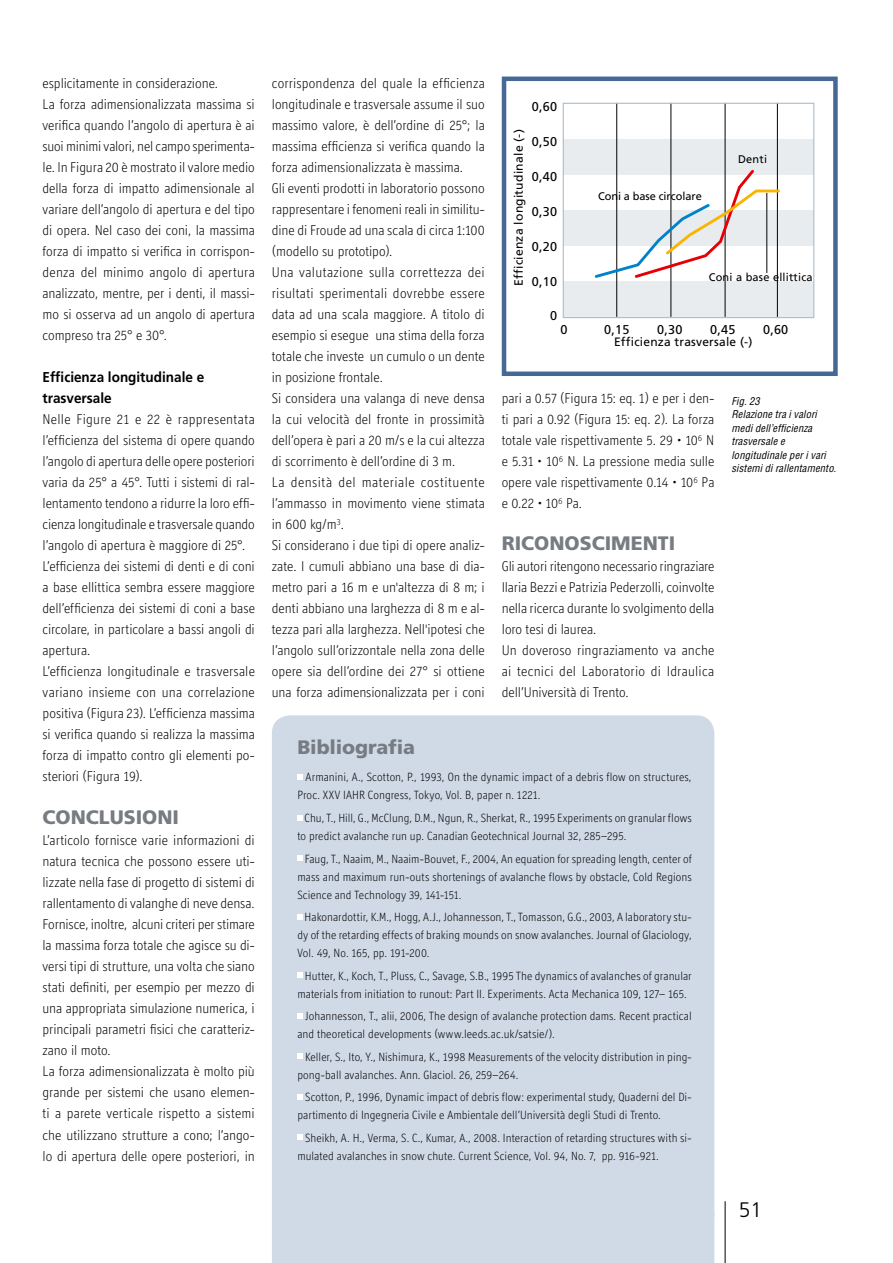
<style>
.page{position:relative;width:893px;height:1263px;background:#fff}
.page>*{position:absolute;margin:0;border:0;box-sizing:border-box;transform-origin:0 0}
.t1{font:300 21px "Frutiger";color:#000}
.t2{font:900 19.5px "Frutiger";color:#777c83}
.t3{font:300 14.25px/21px "Officina Display ITC";color:#000}
.t4{font:700 14.25px/21px "Frutiger";color:#000;scale:.95 1}
.t5{font:12.75px "Frutiger";letter-spacing:.02em;color:#000}
.t6{font:12.15px "Frutiger";letter-spacing:.02em;color:#000}
.t7{font:300 12px/18px "Officina Display ITC";letter-spacing:.01em;color:#000}
.t8{font:12px "Frutiger";letter-spacing:.02em;color:#000}
.t9{font:11.1px "Frutiger";letter-spacing:.02em;color:#000}
.t10{font:11.1px "Frutiger";letter-spacing:-.005em;color:#000}
.t11{font:italic condensed 10.5px/13.5px "Helvetica";letter-spacing:.015em;color:#000}
</style>
<div class="page">
<hr style="left:725px;top:1201px;width:1px;height:62px;background:#000">
<div style="left:563px;top:281px;width:251px;height:36px;background:#e8ecef"></div>
<div style="left:563px;top:210px;width:251px;height:36px;background:#e8ecef"></div>
<div style="left:563px;top:139px;width:251px;height:36px;background:#e8ecef"></div>
<hr style="left:616px;top:103px;width:1px;height:214px;background:#000">
<hr style="left:671px;top:103px;width:1px;height:214px;background:#000">
<hr style="left:725px;top:103px;width:1px;height:214px;background:#000">
<hr style="left:777px;top:103px;width:1px;height:214px;background:#000">
<svg style="left:594px;top:167px;width:186px;height:113px"></svg>
<hr style="left:767px;top:193px;width:1px;height:80px;background:#000">
<div style="left:563px;top:103px;width:251px;height:215px;border:1px solid #abbfcb"></div>
<div style="left:502px;top:77px;width:336px;height:299px;border:4px solid #456994"></div>
<div style="left:272px;top:715px;width:442px;height:548px;background:#d0dae7"></div>
<svg style="left:297px;top:775px;width:6px;height:5px"></svg>
<svg style="left:297px;top:815px;width:6px;height:5px"></svg>
<svg style="left:297px;top:856px;width:6px;height:5px"></svg>
<svg style="left:297px;top:914px;width:6px;height:5px"></svg>
<svg style="left:297px;top:973px;width:6px;height:5px"></svg>
<svg style="left:297px;top:1013px;width:6px;height:5px"></svg>
<svg style="left:297px;top:1054px;width:6px;height:5px"></svg>
<svg style="left:297px;top:1094px;width:6px;height:5px"></svg>
<svg style="left:297px;top:1135px;width:6px;height:5px"></svg>
<p class="t3" style="left:43px;top:72px;width:214px">esplicitamente in considerazione.<br>La forza adimensionalizzata massima si verifica quando l’angolo di apertura è ai suoi minimi valori, nel campo sperimenta&shy;le. In Figura 20 è mostrato il valore medio della forza di impatto adimensionale al variare dell’angolo di apertura e del tipo di opera. Nel caso dei coni, la massima forza di impatto si verifica in corrispon&shy;denza del minimo angolo di apertura analizzato, mentre, per i denti, il massi&shy;mo si osserva ad un angolo di apertura compreso tra 25° e 30°.</p>
<p class="t4" style="left:43px;top:366px;width:172px">Efficienza longitudinale e trasversale</p>
<p class="t3" style="left:43px;top:408px;width:214px">Nelle Figure 21 e 22 è rappresentata l’efficienza del sistema di opere quando l’angolo di apertura delle opere posteriori varia da 25° a 45°. Tutti i sistemi di ral&shy;lentamento tendono a ridurre la loro effi&shy;cienza longitudinale e trasversale quando l’angolo di apertura è maggiore di 25°.<br>L’efficienza dei sistemi di denti e di coni a base ellittica sembra essere maggiore dell’efficienza dei sistemi di coni a base circolare, in particolare a bassi angoli di apertura.<br>L’efficienza longitudinale e trasversale variano insieme con una correlazione positiva (Figura 23). L’efficienza massima si verifica quando si realizza la massima forza di impatto contro gli elementi po&shy;steriori (Figura 19).</p>
<h2 class="t2" style="left:43px;top:806px;width:138px">CONCLUSIONI</h2>
<p class="t3" style="left:43px;top:830px;width:214px">L’articolo fornisce varie informazioni di natura tecnica che possono essere uti&shy;lizzate nella fase di progetto di sistemi di rallentamento di valanghe di neve densa.<br>Fornisce, inoltre, alcuni criteri per stimare la massima forza totale che agisce su di&shy;versi tipi di strutture, una volta che siano stati definiti, per esempio per mezzo di una appropriata simulazione numerica, i principali parametri fisici che caratteriz&shy;zano il moto.<br>La forza adimensionalizzata è molto più grande per sistemi che usano elemen&shy;ti a parete verticale rispetto a sistemi che utilizzano strutture a cono; l’ango&shy;lo di apertura delle opere posteriori, in</p>
<p class="t3" style="left:272px;top:72px;width:214px">corrispondenza del quale la efficienza longitudinale e trasversale assume il suo massimo valore, è dell’ordine di 25°; la massima efficienza si verifica quando la forza adimensionalizzata è massima.<br>Gli eventi prodotti in laboratorio possono rappresentare i fenomeni reali in similitu&shy;dine di Froude ad una scala di circa 1:100 (modello su prototipo).<br>Una valutazione sulla correttezza dei risultati sperimentali dovrebbe essere data ad una scala maggiore. A titolo di esempio si esegue una stima della forza totale che investe un cumulo o un dente in posizione frontale.<br>Si considera una valanga di neve densa la cui velocità del fronte in prossimità dell’opera è pari a 20 m/s e la cui altezza di scorrimento è dell’ordine di 3 m.<br>La densità del materiale costituente l’ammasso in movimento viene stimata in 600 kg/m<sup>3</sup>.<br>Si considerano i due tipi di opere analiz&shy;zate. I cumuli abbiano una base di dia&shy;metro pari a 16 m e un'altezza di 8 m; i denti abbiano una larghezza di 8 m e al&shy;tezza pari alla larghezza. Nell'ipotesi che l’angolo sull’orizzontale nella zona delle opere sia dell’ordine dei 27° si ottiene una forza adimensionalizzata per i coni</p>
<p class="t5" style="left:532px;top:99px;width:27px">0,60</p>
<p class="t5" style="left:532px;top:134px;width:27px">0,50</p>
<p class="t5" style="left:532px;top:169px;width:27px">0,40</p>
<p class="t5" style="left:532px;top:204px;width:27px">0,30</p>
<p class="t5" style="left:532px;top:239px;width:27px">0,20</p>
<p class="t5" style="left:532px;top:274px;width:27px">0,10</p>
<p class="t5" style="left:550px;top:308px;width:9px">0</p>
<p class="t8" style="left:512px;top:286px;width:158px;rotate:-90deg">Efficienza longitudinale (-)</p>
<p class="t10" style="left:598px;top:190px;width:105px">Coni a base circolare</p>
<p class="t9" style="left:738px;top:153px;width:30px">Denti</p>
<p class="t9" style="left:709px;top:271px;width:105px">Coni a base ellittica</p>
<p class="t5" style="left:560px;top:322px;width:9px">0</p>
<p class="t5" style="left:604px;top:322px;width:27px">0,15</p>
<p class="t5" style="left:657px;top:322px;width:27px">0,30</p>
<p class="t5" style="left:710px;top:322px;width:27px">0,45</p>
<p class="t5" style="left:763px;top:322px;width:26px">0,60</p>
<p class="t6" style="left:614px;top:335px;width:140px">Efficienza trasversale (-)</p>
<p class="t3" style="left:502px;top:387px;width:214px;text-align:justify">pari a 0.57 (Figura 15: eq. 1) e per i den&shy;ti pari a 0.92 (Figura 15: eq. 2). La forza totale vale rispettivamente 5. 29 • 10<sup>6</sup> N e 5.31 • 10<sup>6</sup> N. La pressione media sulle opere vale rispettivamente 0.14 • 10<sup>6</sup> Pa e 0.22 • 10<sup>6</sup> Pa.</p>
<h2 class="t2" style="left:502px;top:531px;width:175px">RICONOSCIMENTI</h2>
<p class="t3" style="left:502px;top:555px;width:214px">Gli autori ritengono necessario ringraziare Ilaria Bezzi e Patrizia Pederzolli, coinvolte nella ricerca durante lo svolgimento della loro tesi di laurea.<br>Un doveroso ringraziamento va anche ai tecnici del Laboratorio di Idraulica dell’Università di Trento.</p>
<p class="t11" style="left:731px;top:394px;width:106px">Fig. 23<br>Relazione tra i valori medi dell’efficienza trasversale e longitudinale per i vari sistemi di rallentamento.</p>
<h2 class="t2" style="left:297px;top:736px;width:119px">Bibliografia</h2>
<p class="t7" style="left:297px;top:768px;width:396px;text-indent:8px">Armanini, A., Scotton, P., 1993, On the dynamic impact of a debris flow on structures,<br>Proc. XXV IAHR Congress, Tokyo, Vol. B, paper n. 1221.</p>
<p class="t7" style="left:297px;top:809px;width:396px;text-indent:7px">Chu, T., Hill, G., McClung, D.M., Ngun, R., Sherkat, R., 1995 Experiments on granular flows to predict avalanche run up. Canadian Geotechnical Journal 32, 285–295.</p>
<p class="t7" style="left:297px;top:849px;width:396px;text-align:justify;text-indent:7px">Faug, T., Naaim, M., Naaim-Bouvet, F., 2004, An equation for spreading length, center of mass and maximum run-outs shortenings of avalanche flows by obstacle, Cold Regions Science and Technology 39, 141-151.</p>
<p class="t7" style="left:297px;top:908px;width:396px;text-align:justify;text-indent:7px">Hakonardottir, K.M., Hogg, A.J., Johannesson, T., Tomasson, G.G., 2003, A laboratory stu&shy;dy of the retarding effects of braking mounds on snow avalanches. Journal of Glaciology, Vol. 49, No. 165, pp. 191-200.</p>
<p class="t7" style="left:297px;top:966px;width:396px;text-indent:7px">Hutter, K., Koch, T., Pluss, C., Savage, S.B., 1995 The dynamics of avalanches of granular materials from initiation to runout: Part II. Experiments. Acta Mechanica 109, 127– 165.</p>
<p class="t7" style="left:297px;top:1007px;width:396px;text-indent:8px">Johannesson, T., alii, 2006, The design of avalanche protection dams. Recent practical and theoretical developments (www.leeds.ac.uk/satsie/).</p>
<p class="t7" style="left:297px;top:1047px;width:396px;text-indent:8px">Keller, S., Ito, Y., Nishimura, K., 1998 Measurements of the velocity distribution in ping&shy;pong-ball avalanches. Ann. Glaciol. 26, 259–264.</p>
<p class="t7" style="left:297px;top:1088px;width:396px;text-indent:8px">Scotton, P., 1996, Dynamic impact of debris flow: experimental study, Quaderni del Di&shy;partimento di Ingegneria Civile e Ambientale dell’Università degli Studi di Trento.</p>
<p class="t7" style="left:297px;top:1128px;width:396px;text-indent:8px">Sheikh, A. H., Verma, S. C., Kumar, A., 2008. Interaction of retarding structures with si&shy;mulated avalanches in snow chute. Current Science, Vol. 94, No. 7, pp. 916-921.</p>
<h1 class="t1" style="left:739px;top:1198px;width:25px">51</h1>
</div>
